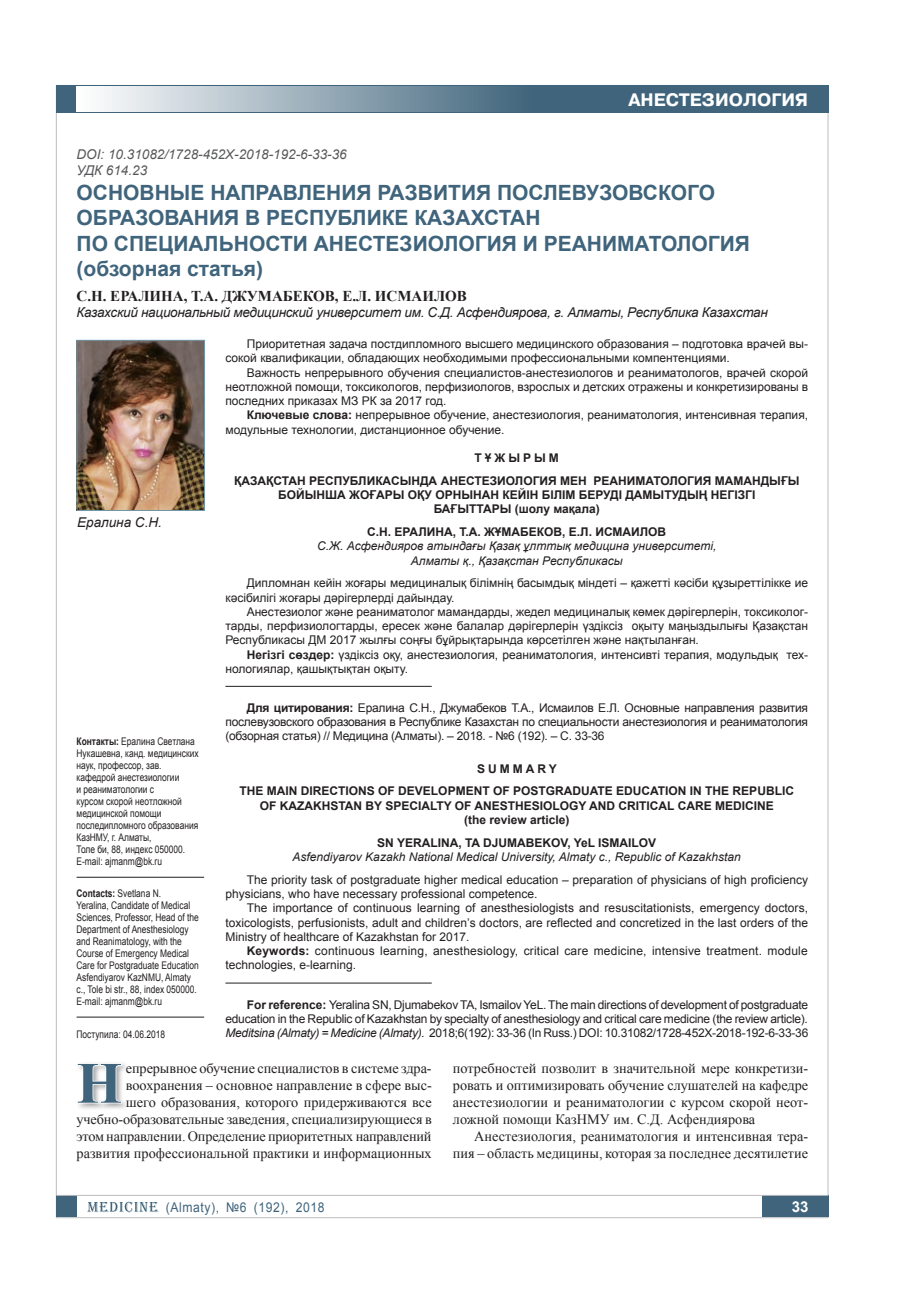
<style>
.page{position:relative;width:906px;height:1289px;background:#fff}
.page>*{position:absolute;margin:0;border:0;box-sizing:border-box;transform-origin:0 0}
.t1{font:700 58.5px "Times New Roman";color:#3f647b}
.t2{font:700 21px "Arial";color:#3f647b}
.t3{font:700 18px "Pragmatica C";color:#fff}
.t4{font:700 15px "Times New Roman";color:#231f20}
.t5{font:700 15px "Arial";color:#fff}
.t6{font:14.25px/17.1px "Times New Roman";color:#231f20;text-align:right}
.t7{font:italic 13.5px "Arial";letter-spacing:-.02em;color:#231f20}
.t8{font:italic 13.5px/16.2px "Arial";color:#57585a}
.t9{font:13.5px "Arial";letter-spacing:.05em;color:#3f647b;scale:.9 1}
.t10{font:italic 13.5px "Arial";color:#231f20}
.t11{font:12px/14.2px "Arial";color:#231f20}
.t12{font:700 12px/22.8px "Arial";color:#231f20;text-align:center}
.t13{font:italic 12px/14.2px "Arial";color:#231f20;text-align:center}
.t14{font:700 12px "Arial";letter-spacing:.25em;color:#231f20}
.t15{font:10.5px/12px "Arial";color:#231f20;scale:.8 1}
.s1{font-weight:700}
.s2{font-style:italic}
</style>
<div class="page">
<div style="left:761px;top:1195px;width:67px;height:22px;background:#3f647b"></div>
<div style="left:56px;top:1195px;width:21px;height:22px;background:#3f647b"></div>
<svg style="left:87px;top:1201px;width:71px;height:11px"></svg>
<hr style="left:56px;top:1194px;width:772px;height:1px;background:#bcbdc0">
<div style="left:56px;top:85px;width:772px;height:28px;background:#3f647b"></div>
<div style="left:77px;top:86px;width:463px;height:26px;background:linear-gradient(to right,#fff,#3c6279)"></div>
<img style="left:79px;top:342px;width:124px;height:167px">
<div style="left:77px;top:340px;width:128px;height:171px;border:1px solid #7197a8"></div>
<hr style="left:225px;top:686px;width:207px;height:1px;background:#231f20">
<hr style="left:77px;top:876px;width:127px;height:1px;background:#231f20">
<hr style="left:77px;top:1016px;width:127px;height:1px;background:#231f20">
<hr style="left:225px;top:982px;width:207px;height:1px;background:#231f20">
<svg style="left:79px;top:1063px;width:43px;height:41px"></svg>
<h3 class="t3" style="left:628px;top:90px;width:181px">анестезиология</h3>
<p class="t8" style="left:77px;top:146px;width:272px">DOI: 10.31082/1728-452X-2018-192-6-33-36<br>УДК 614.23</p>
<h2 class="t2" style="left:77px;top:179px;width:33px">ОСНОВНЫЕ</h2>
<h2 class="t2" style="left:210px;top:179px;width:16px">НАПРАВЛЕНИЯ</h2>
<h2 class="t2" style="left:377px;top:179px;width:15px">РАЗВИТИЯ</h2>
<h2 class="t2" style="left:497px;top:179px;width:16px">ПОСЛЕВУЗОВСКОГО</h2>
<h2 class="t2" style="left:77px;top:204px;width:16px">ОБРАЗОВАНИЯ</h2>
<h2 class="t2" style="left:245px;top:204px;width:51px">В РЕСПУБЛИКЕ</h2>
<h2 class="t2" style="left:414px;top:204px;width:28px">КАЗАХСТАН</h2>
<h2 class="t2" style="left:77px;top:229px;width:54px">ПО СПЕЦИАЛЬНОСТИ</h2>
<h2 class="t2" style="left:314px;top:229px;width:16px">АНЕСТЕЗИОЛОГИЯ</h2>
<h2 class="t2" style="left:523px;top:229px;width:37px">И РЕАНИМАТОЛОГИЯ</h2>
<h2 class="t2" style="left:77px;top:254px;width:188px">(ОБЗОРНАЯ СТАТЬЯ)</h2>
<p class="t4" style="left:77px;top:285px;width:64px">С.Н. Ералина</p>
<p class="t4" style="left:184px;top:285px;width:61px">, Т.А. Джумабеков</p>
<p class="t4" style="left:335px;top:285px;width:75px">, Е.Л. Исмаилов</p>
<p class="t7" style="left:77px;top:303px;width:693px">Казахский национальный медицинский университет им. С.Д. Асфендиярова, г. Алматы, Республика Казахстан</p>
<p class="t11" style="left:225px;top:337px;width:584px;text-indent:21px">Приоритетная задача постдипломного высшего медицинского образования – подготовка врачей вы&shy;сокой квалификации, обладающих необходимыми профессиональными компентенциями.</p>
<p class="t11" style="left:225px;top:365px;width:584px;text-align:justify;text-indent:21px">Важность непрерывного обучения специалистов-анестезиологов и реаниматологов, врачей скорой неотложной помощи, токсикологов, перфизиологов, взрослых и детских отражены и конкретизированы в последних приказах МЗ РК за 2017 год.</p>
<p class="t11" style="left:225px;top:408px;width:584px;text-indent:21px"><span class="s1">КЛЮЧЕВЫЕ СЛОВА:</span> непрерывное обучение, анестезиология, реаниматология, интенсивная терапия, модульные технологии, дистанционное обучение.</p>
<p class="t12" style="left:234px;top:447px;width:567px">ТҰЖЫРЫМ<br>ҚАЗАҚСТАН РЕСПУБЛИКАСЫНДА АНЕСТЕЗИОЛОГИЯ МЕН РЕАНИМАТОЛОГИЯ МАМАНДЫҒЫ</p>
<p class="t12" style="left:278px;top:488px;width:478px;line-height:14.2px">БОЙЫНША ЖОҒАРЫ ОҚУ ОРНЫНАН КЕЙІН БІЛІМ БЕРУДІ ДАМЫТУДЫҢ НЕГІЗГІ<br>БАҒЫТТАРЫ (ШОЛУ МАҚАЛА)</p>
<p class="t12" style="left:367px;top:521px;width:45px">С.Н. ЕРАЛИНА</p>
<p class="t12" style="left:453px;top:521px;width:52px">, Т.А. ЖҰМАБЕКОВ</p>
<p class="t12" style="left:562px;top:521px;width:52px">, Е.Л. ИСМАИЛОВ</p>
<p class="t13" style="left:317px;top:539px;width:400px">С.Ж. Асфендияров атындағы Қазақ ұлттық медицина университеті,<br>Алматы қ., Қазақстан Республикасы</p>
<p class="t11" style="left:225px;top:576px;width:584px;text-indent:21px">Дипломнан кейін жоғары медициналық білімнің басымдық міндеті – қажетті кәсіби құзыреттілікке ие кәсібилігі жоғары дәрігерлерді дайындау.</p>
<p class="t11" style="left:225px;top:604px;width:584px;text-align:justify;text-indent:21px">Анестезиолог және реаниматолог мамандарды, жедел медициналық көмек дәрігерлерін, токсиколог&shy;тарды, перфизиологтарды, ересек және балалар дәрігерлерін үздіксіз оқыту маңыздылығы Қазақстан Республикасы ДМ 2017 жылғы соңғы бұйрықтарында көрсетілген және нақтыланған.</p>
<p class="t11" style="left:225px;top:647px;width:584px;text-indent:21px"><span class="s1">НЕГІЗГІ СӨЗДЕР:</span> үздіксіз оқу, анестезиология, реаниматология, интенсивті терапия, модульдық тех&shy;нологиялар, қашықтықтан оқыту.</p>
<p class="t10" style="left:77px;top:514px;width:86px">Ералина С.Н.</p>
<p class="t11" style="left:225px;top:700px;width:584px;text-align:justify;text-indent:21px"><span class="s1">ДЛЯ ЦИТИРОВАНИЯ:</span> Ералина С.Н., Джумабеков Т.А., Исмаилов Е.Л. Основные направления развития послевузовского образования в Республике Казахстан по специальности анестезиология и реаниматология (обзорная статья) // Медицина (Алматы). – 2018. - №6 (192). – С. 33-36</p>
<p class="t15" style="left:77px;top:735px;width:154px"><span class="s1">КОНТАКТЫ:</span> Ералина Светлана<br>Нукашевна, канд. медицинских наук, профессор, зав. кафедрой анестезиологии<br>и реаниматологии с<br>курсом скорой неотложной медицинской помощи последипломного образования<br>КазНМУ, г. Алматы,<br>Толе би, 88, индекс 050000.<br>Е-mail: ajmanm@bk.ru</p>
<p class="t15" style="left:77px;top:887px;width:154px"><span class="s1">CONTACTS:</span> Svetlana N.<br>Yeralina, Candidate of Medical<br>Sciences, Professor, Head of the<br>Department of Anesthesiology and Reanimatology, with the<br>Course of Emergency Medical<br>Care for Postgraduate Education<br>Asfendiyarov KazNMU, Almaty c., Tole bi str., 88, index 050000.<br>E-mail: ajmanm@bk.ru</p>
<p class="t15" style="left:77px;top:1028px;width:112px">Поступила: 04.06.2018</p>
<p class="t14" style="left:477px;top:760px;width:81px">SUMMARY</p>
<p class="t12" style="left:239px;top:780px;width:36px">THE MAIN</p>
<p class="t12" style="left:301px;top:780px;width:9px">DIRECTIONS</p>
<p class="t12" style="left:378px;top:780px;width:54px">OF DEVELOPMENT</p>
<p class="t12" style="left:493px;top:780px;width:30px">OF POSTGRADUATE</p>
<p class="t12" style="left:616px;top:780px;width:9px">EDUCATION</p>
<p class="t12" style="left:690px;top:780px;width:25px">IN THE</p>
<p class="t12" style="left:732px;top:780px;width:17px">REPUBLIC</p>
<p class="t12" style="left:260px;top:794px;width:38px">OF KAZAKHSTAN</p>
<p class="t12" style="left:365px;top:794px;width:29px">BY SPECIALTY</p>
<p class="t12" style="left:455px;top:794px;width:29px">OF ANESTHESIOLOGY</p>
<p class="t12" style="left:589px;top:794px;width:10px">AND</p>
<p class="t12" style="left:618px;top:794px;width:8px">CRITICAL</p>
<p class="t12" style="left:677px;top:794px;width:10px">CARE</p>
<p class="t12" style="left:715px;top:794px;width:9px">MEDICINE</p>
<p class="t12" style="left:464px;top:808px;width:107px">(THE REVIEW ARTICLE)</p>
<p class="t12" style="left:377px;top:831px;width:37px">SN YERALINA</p>
<p class="t12" style="left:458px;top:831px;width:50px">, TA DJUMABEKO</p>
<p class="t12" style="left:560px;top:831px;width:50px">V, YEL ISMAILO</p>
<p class="t12" style="left:648px;top:831px;width:10px">V</p>
<p class="t13" style="left:292px;top:849px;width:450px">Asfendiyarov Kazakh National Medical University, Almaty c., Republic of Kazakhstan</p>
<p class="t11" style="left:225px;top:872px;width:584px;text-indent:21px">The priority task of postgraduate higher medical education – preparation of physicians of high proficiency physicians, who have necessary professional competence.</p>
<p class="t11" style="left:225px;top:901px;width:584px;text-align:justify;text-indent:21px">The importance of continuous learning of anesthesiologists and resuscitationists, emergency doctors, toxicologists, perfusionists, adult and children’s doctors, are reflected and concretized in the last orders of the Ministry of healthcare of Kazakhstan for 2017.</p>
<p class="t11" style="left:225px;top:943px;width:584px;text-indent:21px"><span class="s1">KEYWORDS:</span> continuous learning, anesthesiology, critical care medicine, intensive treatment. module technologies, e-learning.</p>
<p class="t11" style="left:225px;top:997px;width:584px;text-align:justify;text-indent:21px"><span class="s1">FOR REFERENCE:</span> Yeralina SN, Djumabekov TA, Ismailov YeL. The main directions of development of postgraduate education in the Republic of Kazakhstan by specialty of anesthesiology and critical care medicine (the review article).<br><span class="s2">Meditsina (Almaty) = Medicine (Almaty).</span> 2018;6(192): 33-36 (In Russ.) DOI: 10.31082/1728-452X-2018-192-6-33-36</p>
<p class="t6" style="left:77px;top:1059px;width:357px">епрерывное обучение специалистов в системе здра&shy;воохранения – основное направление в сфере выс-<br>шего образования, которого придерживаются все учебно-образовательные заведения, специализирующиеся в этом направлении. Определение приоритетных направлений развития профессиональной практики и информационных</p>
<p class="t6" style="left:453px;top:1059px;width:357px;text-align:justify">потребностей позволит в значительной мере конкретизи&shy;ровать и оптимизировать обучение слушателей на кафедре анестезиологии и реаниматологии с курсом скорой неот&shy;ложной помощи КазНМУ им. С.Д. Асфендиярова</p>
<h1 class="t1" style="left:77px;top:1042px;width:47px">Н</h1>
<p class="t6" style="left:453px;top:1127px;width:357px">Анестезиология, реаниматология и интенсивная тера&shy;пия – область медицины, которая за последнее десятилетие</p>
<p class="t9" style="left:166px;top:1198px;width:178px">(Almaty), №6 (192), 2018</p>
<p class="t5" style="left:791px;top:1196px;width:18px">33</p>
</div>
